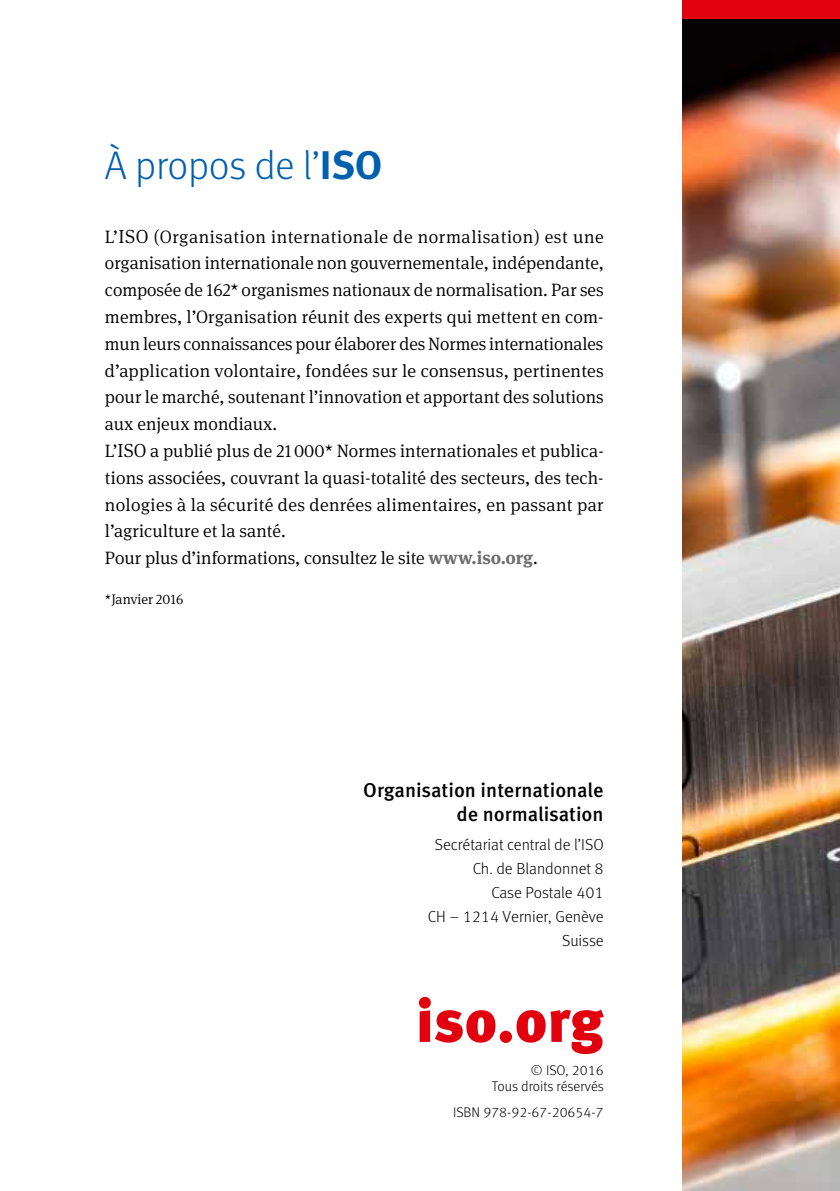
<style>
.page{position:relative;width:840px;height:1191px;background:#fff}
.page>*{position:absolute;margin:0;border:0;box-sizing:border-box;transform-origin:0 0}
.t1{font:900 60px "Meta Pro";letter-spacing:-.005em;color:#e2000e}
.t2{font:300 40px "Meta Pro";letter-spacing:-.01em;color:#0060ad}
.t3{font:500 20px/24px "Meta Pro";color:#000;text-align:right}
.t4{font:300 18px/26.8px "Meta Serif Pro";letter-spacing:.005em;color:#000}
.t5{font:300 16px/24px "Meta Pro";color:#000;text-align:right}
.t6{font:300 14px/16px "Meta Pro";color:#000;text-align:right}
.t7{font:300 14px "Meta Serif Pro";color:#000}
.s1{font-weight:700}
.s2{font-size:19px}
.s3{font-weight:700;color:#6e6e6e}
</style>
<div class="page">
<img style="left:682px;top:19px;width:157px;height:1172px">
<div style="left:682px;top:0;width:157px;height:19px;background:#e2000e"></div>
<h2 class="t2" style="left:105px;top:136px;width:279px">À propos de l’<span class="s1">ISO</span></h2>
<p class="t4" style="left:105px;top:222px;width:500px">L’<span class="s2">ISO</span> (Organisation internationale de normalisation) est une organisation internationale non gouvernementale, indépendante, composée de 162* organismes nationaux de normalisation. Par ses membres, l’Organisation réunit des experts qui mettent en com&shy;mun leurs connaissances pour élaborer des Normes internationales d’application volontaire, fondées sur le consensus, pertinentes pour le marché, soutenant l’innovation et apportant des solutions aux enjeux mondiaux.<br>L’<span class="s2">ISO</span> a publié plus de 21000* Normes internationales et publica&shy;tions associées, couvrant la quasi-totalité des secteurs, des tech&shy;nologies à la sécurité des denrées alimentaires, en passant par l’agriculture et la santé.<br>Pour plus d’informations, consultez le site <span class="s3">www.iso.org</span>.</p>
<p class="t7" style="left:105px;top:589px;width:80px">*Janvier 2016</p>
<p class="t3" style="left:363px;top:776px;width:242px">Organisation internationale de normalisation</p>
<p class="t5" style="left:427px;top:832px;width:177px">Secrétariat central de l’ISO<br>Ch. de Blandonnet 8<br>Case Postale 401<br>CH – 1214 Vernier, Genève<br>Suisse</p>
<h1 class="t1" style="left:415px;top:973px;width:189px">iso.org</h1>
<p class="t6" style="left:491px;top:1061px;width:113px">© ISO, 2016<br>Tous droits réservés</p>
<p class="t6" style="left:453px;top:1103px;width:152px">ISBN 978-92-67-20654-7</p>
</div>
